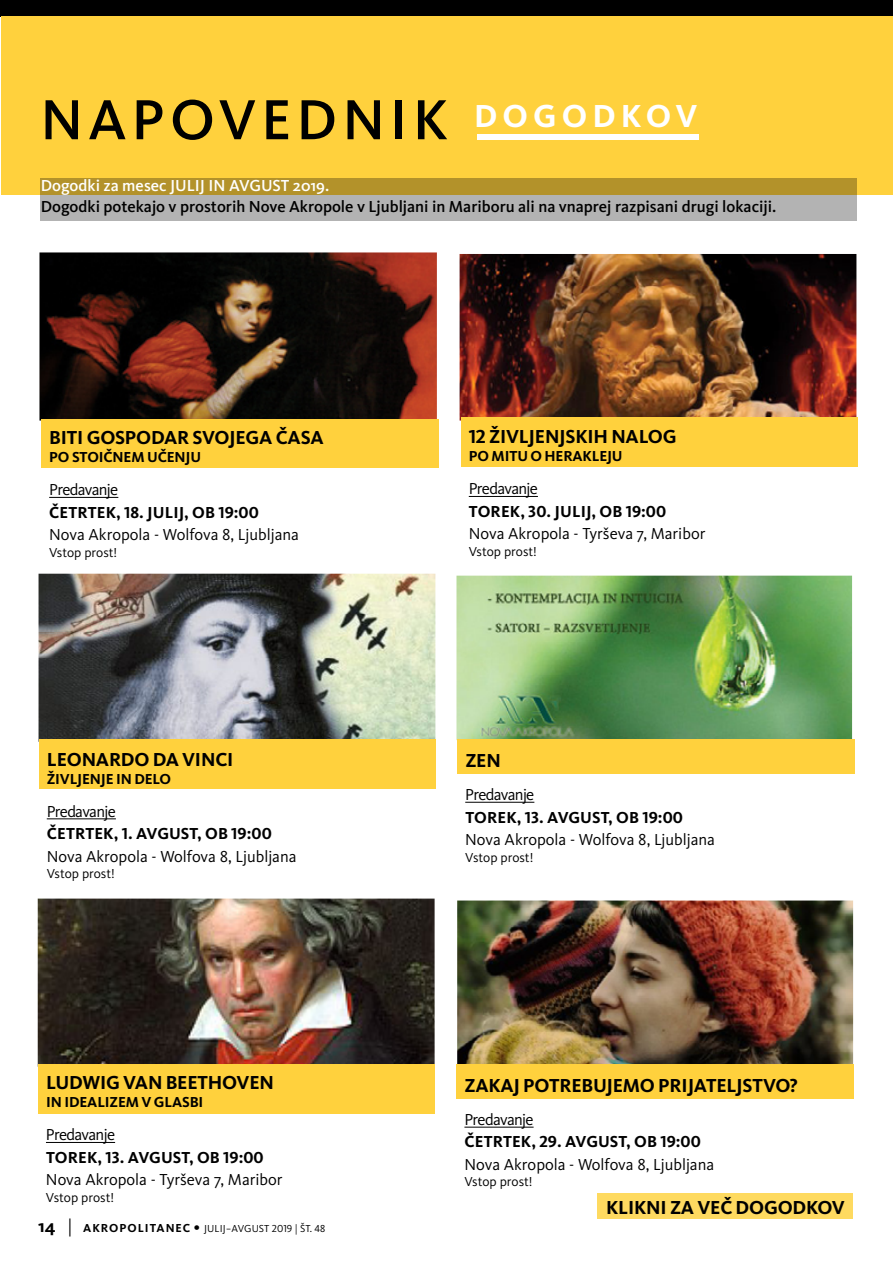
<style>
.page{position:relative;width:893px;height:1263px;background:#fff}
.page>*{position:absolute;margin:0;border:0;box-sizing:border-box;transform-origin:0 0}
.t1{font:500 58.5px "Kievit Pro";letter-spacing:.085em;color:#000}
.t2{font:700 33px "Kievit Pro";color:#fff}
.t3{font:700 19.5px "Kievit Pro";letter-spacing:-.01em;color:#000}
.t4{font:16.5px "Kievit Pro";color:#000}
.t5{font:700 16.5px "Kievit Pro";letter-spacing:.005em;color:#000}
.t6{font:500 16.5px "Kievit Pro";color:#000}
.t7{font:500 16.5px "Kievit Pro";color:#fff}
.t8{font:700 15px "Kievit Pro";letter-spacing:-.01em;color:#000}
.t9{font:13.5px "Kievit Pro";color:#000}
.t10{font:10.5px "Kievit Pro";color:#000}
.s1{font-weight:700;font-size:18px}
.s2{font-size:18px}
.s3{font-weight:700;font-size:12px}
.s4{font-family:"Tahoma";font-size:13.5px}
</style>
<div class="page">
<div style="left:0;top:0;width:893px;height:17px;background:#000"></div>
<div style="left:2px;top:17px;width:891px;height:178px;background:#ffd13d"></div>
<svg style="left:40px;top:178px;width:817px;height:42px;fill:#b3b3b3"></svg>
<div style="left:477px;top:134px;width:222px;height:6px;background:#fff"></div>
<img style="left:456px;top:576px;width:396px;height:164px">
<div style="left:457px;top:739px;width:397px;height:35px;background:#ffd13d"></div>
<hr style="left:465px;top:802px;width:69px;height:1px;background:#000">
<img style="left:460px;top:254px;width:396px;height:167px">
<div style="left:461px;top:417px;width:397px;height:50px;background:#ffd13d"></div>
<hr style="left:469px;top:496px;width:69px;height:1px;background:#000">
<img style="left:39px;top:252px;width:398px;height:169px">
<div style="left:41px;top:419px;width:397px;height:49px;background:#ffd13d"></div>
<hr style="left:49px;top:497px;width:69px;height:1px;background:#000">
<img style="left:39px;top:574px;width:396px;height:165px">
<div style="left:39px;top:739px;width:397px;height:50px;background:#ffd13d"></div>
<hr style="left:47px;top:818px;width:69px;height:1px;background:#000">
<div style="left:597px;top:1193px;width:256px;height:26px;background:#feda60"></div>
<img style="left:457px;top:900px;width:396px;height:164px">
<div style="left:456px;top:1064px;width:397px;height:35px;background:#ffd13d"></div>
<hr style="left:464px;top:1127px;width:70px;height:1px;background:#000">
<img style="left:38px;top:898px;width:397px;height:166px">
<div style="left:38px;top:1064px;width:397px;height:50px;background:#ffd13d"></div>
<hr style="left:46px;top:1142px;width:69px;height:1px;background:#000">
<h1 class="t1" style="left:40px;top:84px;width:409px">napovednik</h1>
<h2 class="t2" style="left:474px;top:96px;width:116px">DO GODKOV</h2>
<p class="t7" style="left:41px;top:176px;width:290px">Dogodki za mesec JULIJ IN AVGUST 2019.</p>
<p class="t6" style="left:41px;top:197px;width:737px">Dogodki potekajo v prostorih Nove Akropole v Ljubljani in Mariboru ali na vnaprej razpisani drugi lokaciji.</p>
<p class="t3" style="left:49px;top:426px;width:65px">BITI GOSPODAR</p>
<p class="t3" style="left:192px;top:426px;width:12px">SVOJE</p>
<p class="t3" style="left:246px;top:426px;width:55px">GA ČASA</p>
<p class="t8" style="left:49px;top:448px;width:32px">PO STOI</p>
<p class="t8" style="left:104px;top:448px;width:73px">ČNEM UČENJU</p>
<p class="t4" style="left:49px;top:480px;width:71px">Predavanje</p>
<p class="t5" style="left:49px;top:502px;width:21px">ČETRTEK</p>
<p class="t5" style="left:116px;top:502px;width:144px">, 18. JULIJ, OB 19:00</p>
<p class="t4" style="left:49px;top:525px;width:251px">Nova Akropola - Wolfova 8, Ljubljana</p>
<p class="t9" style="left:49px;top:544px;width:70px">Vstop prost!</p>
<p class="t3" style="left:47px;top:747px;width:188px">LEONARDO DA VINCI</p>
<p class="t8" style="left:47px;top:769px;width:126px">ŽIVLJENJE IN DELO</p>
<p class="t4" style="left:47px;top:801px;width:71px">Predavanje</p>
<p class="t5" style="left:47px;top:824px;width:21px">ČETRTEK</p>
<p class="t5" style="left:114px;top:824px;width:160px">, 1. AVGUST, OB 19:00</p>
<p class="t4" style="left:47px;top:846px;width:251px">Nova Akropola - Wolfova 8, Ljubljana</p>
<p class="t9" style="left:47px;top:865px;width:70px">Vstop prost!</p>
<p class="t3" style="left:46px;top:1071px;width:229px">LUDWIG VAN BEETHOVEN</p>
<p class="t8" style="left:46px;top:1093px;width:159px">IN IDEALIZEM V GLASBI</p>
<p class="t4" style="left:46px;top:1125px;width:71px">Predavanje</p>
<p class="t5" style="left:46px;top:1147px;width:219px">TOREK, 13. AVGUST, OB 19:00</p>
<p class="t4" style="left:46px;top:1170px;width:238px">Nova Akropola - Tyrševa 7, Maribor</p>
<p class="t9" style="left:46px;top:1189px;width:70px">Vstop prost!</p>
<p class="t10" style="left:38px;top:1222px;width:288px"><span class="s1">14</span> <span class="s2">|</span> <span class="s3">AKROPOLITANEC</span> <span class="s4">•</span> JULIJ−AVGUST 2019 | Št. 48</p>
<p class="t3" style="left:469px;top:425px;width:42px">12 ŽIVLJENJSKI</p>
<p class="t3" style="left:594px;top:425px;width:32px">H NALO</p>
<p class="t3" style="left:663px;top:425px;width:15px">G</p>
<p class="t8" style="left:469px;top:447px;width:155px">PO MITU O H ERAKLEJU</p>
<p class="t4" style="left:469px;top:479px;width:71px">Predavanje</p>
<p class="t5" style="left:469px;top:501px;width:199px">TOREK, 30. JUL IJ, OB 19:00</p>
<p class="t4" style="left:469px;top:524px;width:238px">Nova Akropola - Tyrševa 7, Maribor</p>
<p class="t9" style="left:469px;top:543px;width:70px">Vstop prost!</p>
<p class="t3" style="left:465px;top:749px;width:37px">ZEN</p>
<p class="t4" style="left:465px;top:784px;width:71px">Predavanje</p>
<p class="t5" style="left:465px;top:807px;width:219px">TOREK, 13. AVGUST, OB 19:00</p>
<p class="t4" style="left:465px;top:829px;width:251px">Nova Akropola - Wolfova 8, Ljubljana</p>
<p class="t9" style="left:465px;top:849px;width:70px">Vstop prost!</p>
<p class="t3" style="left:465px;top:1074px;width:335px">ZAKAJ POTREBUJEMO PRIJATELJSTVO?</p>
<p class="t4" style="left:464px;top:1109px;width:71px">Predavanje</p>
<p class="t5" style="left:464px;top:1132px;width:238px">ČETRTEK, 29. AVGUST, OB 19:00</p>
<p class="t4" style="left:464px;top:1154px;width:251px">Nova Akropola - Wolfova 8, Ljubljana</p>
<p class="t9" style="left:464px;top:1174px;width:70px">Vstop prost!</p>
<p class="t3" style="left:606px;top:1195px;width:240px">KLIKNI ZA VEČ DOGODKOV</p>
</div>
